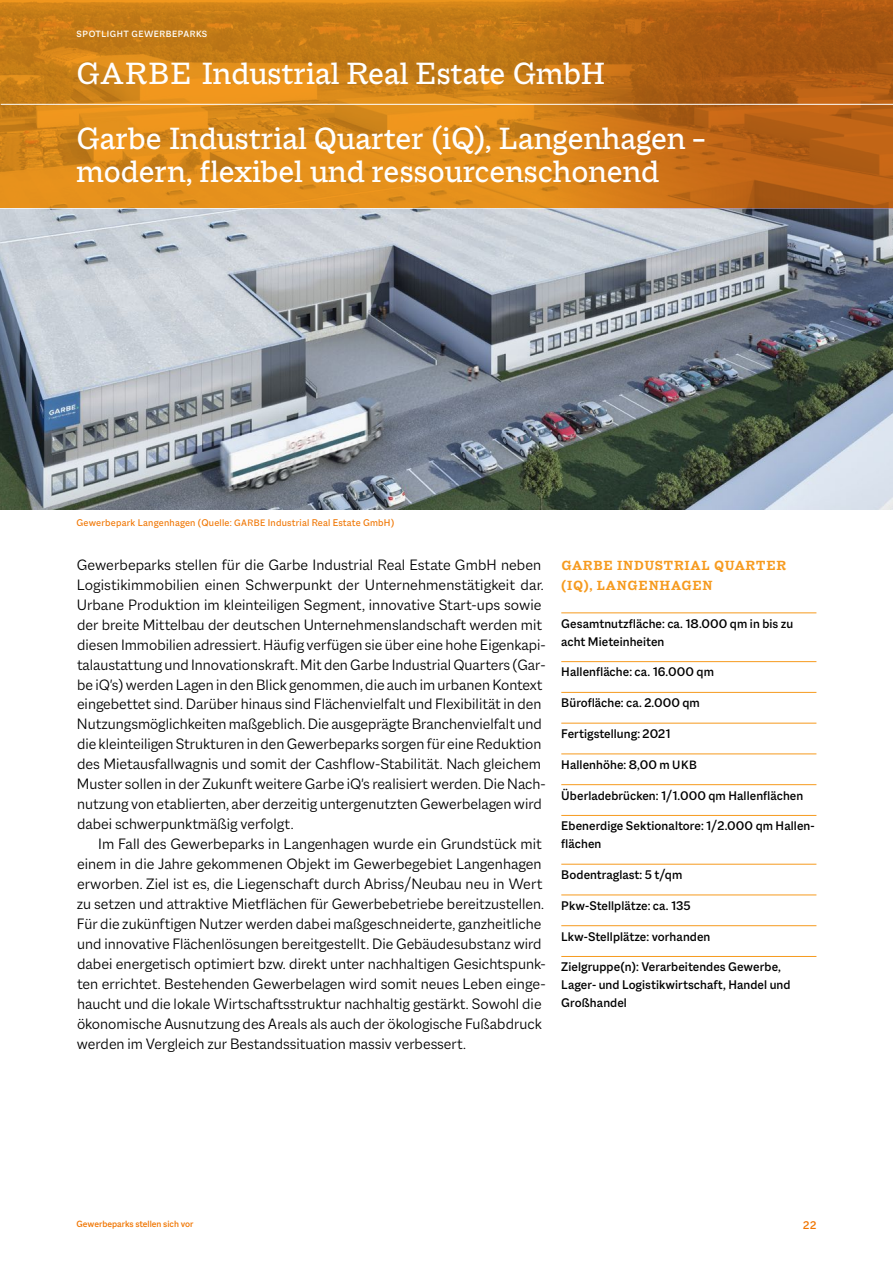
<style>
.page{position:relative;width:893px;height:1263px;background:#fff}
.page>*{position:absolute;margin:0;border:0;box-sizing:border-box;transform-origin:0 0}
.t1{font:500 33px/64.5px "Macklin Slab";color:#fff}
.t2{font:300 16.2px/20px "Macklin Sans";color:#000}
.t3{font:700 14.25px/20px "Macklin Slab";letter-spacing:.05em;color:#f69a1e}
.t4{font:500 13.5px/18px "Macklin Sans";letter-spacing:.005em;color:#000}
.t5{font:500 12px "Macklin Sans";color:#f07500}
.t6{font:10.5px "Macklin Sans";letter-spacing:.02em;color:#f07500}
.t7{font:500 9.75px "Macklin Sans";color:#f07500}
.t8{font:500 9.75px "Macklin Sans";letter-spacing:.05em;color:#fff}
.s1{font-size:10.05px}
.s2{font-size:13.05px}
</style>
<div class="page">
<img style="left:0;top:208px;width:893px;height:302px">
<svg style="left:0;top:0;width:457px;height:208px;background:#d7871a"></svg>
<svg style="left:457px;top:0;width:435px;height:208px;background:#be6b15"></svg>
<hr style="left:561px;top:612px;width:255px;height:1px;background:#f69a1e">
<hr style="left:561px;top:661px;width:255px;height:1px;background:#f69a1e">
<hr style="left:561px;top:692px;width:255px;height:1px;background:#f69a1e">
<hr style="left:561px;top:723px;width:255px;height:1px;background:#f69a1e">
<hr style="left:561px;top:753px;width:255px;height:1px;background:#f69a1e">
<hr style="left:561px;top:784px;width:255px;height:1px;background:#f69a1e">
<hr style="left:561px;top:815px;width:255px;height:1px;background:#f69a1e">
<hr style="left:561px;top:864px;width:255px;height:1px;background:#f69a1e">
<hr style="left:561px;top:894px;width:255px;height:1px;background:#f69a1e">
<hr style="left:561px;top:925px;width:255px;height:1px;background:#f69a1e">
<hr style="left:561px;top:956px;width:255px;height:1px;background:#f69a1e">
<hr style="left:1px;top:104px;width:892px;height:1px;background:#fff">
<svg style="left:892px;top:0;width:1px;height:208px"></svg>
<p class="t8" style="left:77px;top:28px;width:132px">SPOTLIGHT GEWERBEPARKS</p>
<h1 class="t1" style="left:77px;top:41px;width:630px">GARBE Industrial Real Estate GmbH<br>Garbe Industrial Quarter (iQ), Langenhagen –</h1>
<h1 class="t1" style="left:77px;top:138px;width:584px">modern, flexibel und ressourcenschonend</h1>
<p class="t6" style="left:77px;top:517px;width:319px">Gewerbepark Langenhagen (Quelle: <span class="s1">GARBE</span> Industrial Real Estate GmbH)</p>
<p class="t2" style="left:77px;top:554px;width:471px">Gewerbeparks stellen für die Garbe Industrial Real Estate GmbH neben Logistikimmobilien einen Schwerpunkt der Unternehmenstätigkeit dar.<br>Urbane Produktion im kleinteiligen Segment, innovative Start-ups sowie der breite Mittelbau der deutschen Unternehmenslandschaft werden mit diesen Immobilien adressiert. Häufig verfügen sie über eine hohe Eigenkapi&shy;talaustattung und Innovationskraft. Mit den Garbe Industrial Quarters (Gar&shy;be iQ's) werden Lagen in den Blick genommen, die auch im urbanen Kontext eingebettet sind. Darüber hinaus sind Flächenvielfalt und Flexibilität in den Nutzungsmöglichkeiten maßgeblich. Die ausgeprägte Branchenvielfalt und die kleinteiligen Strukturen in den Gewerbeparks sorgen für eine Reduktion des Mietausfallwagnis und somit der Cashflow-Stabilität. Nach gleichem Muster sollen in der Zukunft weitere Garbe iQ's realisiert werden. Die Nach&shy;nutzung von etablierten, aber derzeitig untergenutzten Gewerbelagen wird dabei schwerpunktmäßig verfolgt.</p>
<p class="t2" style="left:77px;top:834px;width:471px;text-indent:22px">Im Fall des Gewerbeparks in Langenhagen wurde ein Grundstück mit einem in die Jahre gekommenen Objekt im Gewerbegebiet Langenhagen erworben. Ziel ist es, die Liegenschaft durch Abriss/Neubau neu in Wert zu setzen und attraktive Mietflächen für Gewerbebetriebe bereitzustellen.<br>Für die zukünftigen Nutzer werden dabei maßgeschneiderte, ganzheitliche und innovative Flächenlösungen bereitgestellt. Die Gebäudesubstanz wird dabei energetisch optimiert bzw. direkt unter nachhaltigen Gesichtspunk&shy;ten errichtet. Bestehenden Gewerbelagen wird somit neues Leben einge&shy;haucht und die lokale Wirtschaftsstruktur nachhaltig gestärkt. Sowohl die ökonomische Ausnutzung des Areals als auch der ökologische Fußabdruck werden im Vergleich zur Bestandssituation massiv verbessert.</p>
<p class="t3" style="left:561px;top:555px;width:226px">GARBE INDUSTRIAL QUARTER (IQ), LANGENHAGEN</p>
<p class="t4" style="left:561px;top:614px;width:233px">Gesamtnutzfläche: ca. 18.000 qm in bis zu acht Mieteinheiten</p>
<p class="t4" style="left:561px;top:663px;width:154px">Hallenfläche: ca. 16.000 qm</p>
<p class="t4" style="left:561px;top:694px;width:140px">Bürofläche: ca. 2.000 qm</p>
<p class="t4" style="left:561px;top:724px;width:111px">Fertigstellung: 2021</p>
<p class="t4" style="left:561px;top:755px;width:137px">Hallenhöhe: 8,00 m <span class="s2">UKB</span></p>
<p class="t4" style="left:561px;top:786px;width:243px">Überladebrücken: 1/1.000 qm Hallenflächen</p>
<p class="t4" style="left:561px;top:817px;width:255px">Ebenerdige Sektionaltore: 1/2.000 qm Hallen&shy;flächen</p>
<p class="t4" style="left:561px;top:865px;width:122px">Bodentraglast: 5 t/qm</p>
<p class="t4" style="left:561px;top:896px;width:131px">Pkw-Stellplätze: ca. 135</p>
<p class="t4" style="left:561px;top:927px;width:151px">Lkw-Stellplätze: vorhanden</p>
<p class="t4" style="left:561px;top:958px;width:231px">Zielgruppe(n): Verarbeitendes Gewerbe,<br>Lager- und Logistikwirtschaft, Handel und<br>Großhandel</p>
<p class="t7" style="left:77px;top:1219px;width:119px">Gewerbeparks stellen sich vor</p>
<p class="t5" style="left:803px;top:1218px;width:15px">22</p>
</div>
